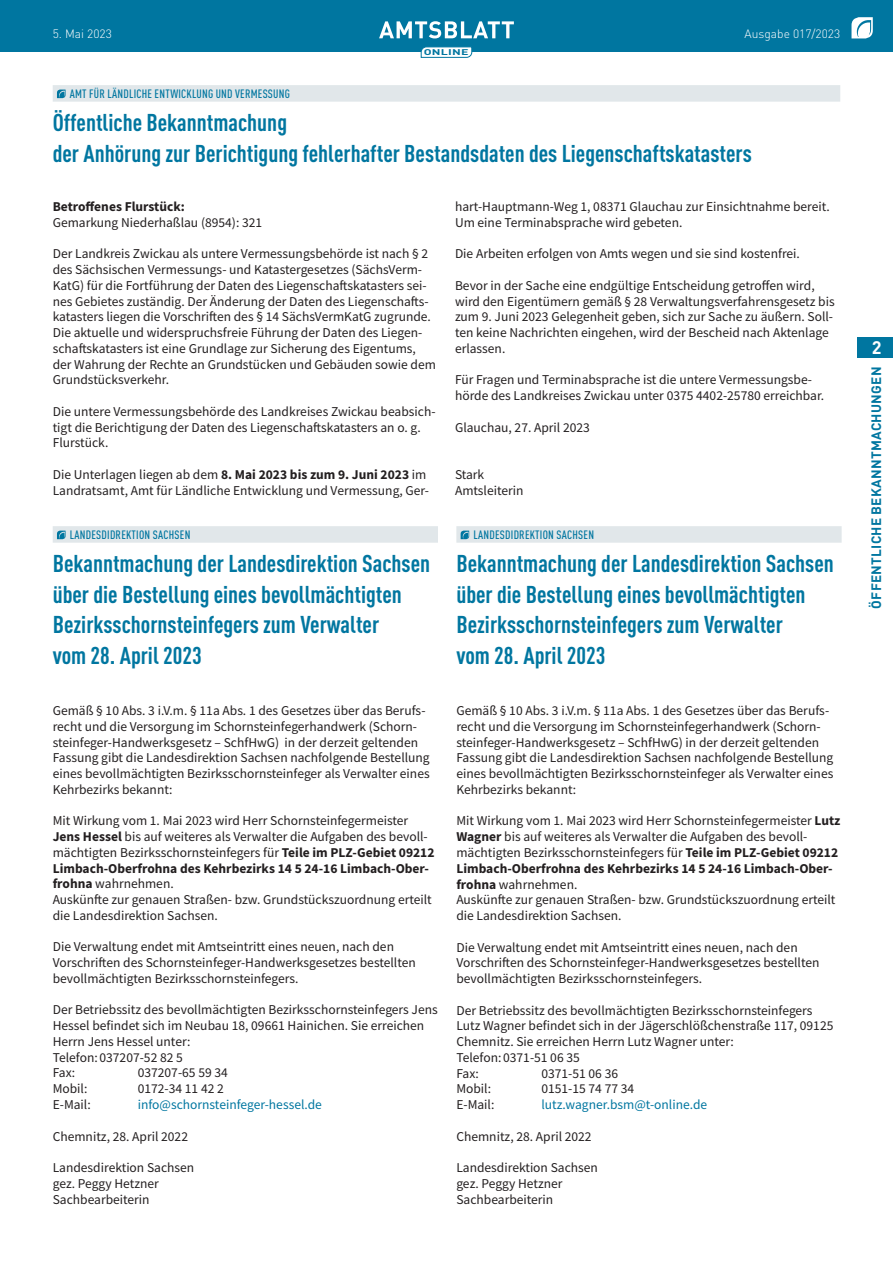
<style>
.page{position:relative;width:893px;height:1263px;background:#fff}
.page>*{position:absolute;margin:0;border:0;box-sizing:border-box;transform-origin:0 0}
.t1{font:700 condensed 24px/30.8px "DIN Pro";color:#0076a0}
.t2{font:700 18px "DIN Pro";color:#fff}
.t3{font:13.5px/15.8px "Source Sans Pro";color:#231f20}
.t4{font:13.5px "Source Sans Pro";color:#0076a0}
.t5{font:700 13.5px "DIN Pro";letter-spacing:.02em;color:#0076a0}
.t6{font:700 13.5px "Source Sans Pro";color:#231f20}
.t7{font:500 condensed 12px "DIN Pro";letter-spacing:.02em;color:#0076a0}
.t8{font:300 12px "DIN Pro";color:#fff}
.t9{font:700 8.25px "DIN Pro";letter-spacing:.02em;color:#0076a0;scale:1.5 1}
.s1{font-weight:700}
</style>
<div class="page">
<div style="left:53px;top:85px;width:787px;height:17px;background:#e1e7ea"></div>
<svg style="left:57px;top:90px;width:9px;height:8px"></svg>
<div style="left:53px;top:526px;width:385px;height:17px;background:#e1e7ea"></div>
<svg style="left:57px;top:531px;width:9px;height:8px"></svg>
<div style="left:456px;top:526px;width:386px;height:17px;background:#e1e7ea"></div>
<svg style="left:461px;top:531px;width:8px;height:8px"></svg>
<div style="left:0;top:0;width:893px;height:51px;background:#0076a0"></div>
<svg style="left:851px;top:17px;width:22px;height:21px"></svg>
<svg style="left:379px;top:21px;width:135px;height:17px"></svg>
<svg style="left:421px;top:47px;width:51px;height:11px"></svg>
<div style="left:857px;top:337px;width:36px;height:21px;background:#0076a0"></div>
<p class="t8" style="left:53px;top:25px;width:61px">5. Mai 2023</p>
<p class="t8" style="left:745px;top:25px;width:97px">Ausgabe 017/2023</p>
<p class="t9" style="left:424px;top:45px;width:31px">ONLINE</p>
<p class="t7" style="left:70px;top:85px;width:222px">AMT FÜR LÄNDLICHE ENTWICKLUNG UND VERMESSUNG</p>
<h1 class="t1" style="left:53px;top:105px;width:701px">Öffentliche Bekanntmachung<br>der Anhörung zur Berichtigung fehlerhafter Bestandsdaten des Liegenschaftskatasters</h1>
<p class="t6" style="left:53px;top:197px;width:134px">Betroffenes Flurstück:</p>
<p class="t3" style="left:53px;top:214px;width:211px">Gemarkung Niederhaßlau (8954): 321</p>
<p class="t3" style="left:53px;top:246px;width:385px">Der Landkreis Zwickau als untere Vermessungsbehörde ist nach § 2 des Sächsischen Vermessungs- und Katastergesetzes (SächsVerm-KatG) für die Fortführung der Daten des Liegenschaftskatasters sei&shy;nes Gebietes zuständig. Der Änderung der Daten des Liegenschafts&shy;katasters liegen die Vorschriften des § 14 SächsVermKatG zugrunde.<br>Die aktuelle und widerspruchsfreie Führung der Daten des Liegen&shy;schaftskatasters ist eine Grundlage zur Sicherung des Eigentums, der Wahrung der Rechte an Grundstücken und Gebäuden sowie dem Grundstücksverkehr.</p>
<p class="t3" style="left:53px;top:403px;width:384px">Die untere Vermessungsbehörde des Landkreises Zwickau beabsich&shy;tigt die Berichtigung der Daten des Liegenschaftskatasters an o. g.<br>Flurstück.</p>
<p class="t3" style="left:53px;top:466px;width:378px">Die Unterlagen liegen ab dem <span class="s1">8. Mai 2023 bis zum 9. Juni 2023</span> im<br>Landratsamt, Amt für Ländliche Entwicklung und Vermessung, Ger-</p>
<p class="t3" style="left:455px;top:199px;width:376px">hart-Hauptmann-Weg 1, 08371 Glauchau zur Einsichtnahme bereit.<br>Um eine Terminabsprache wird gebeten.</p>
<p class="t3" style="left:455px;top:246px;width:346px">Die Arbeiten erfolgen von Amts wegen und sie sind kostenfrei.</p>
<p class="t3" style="left:455px;top:277px;width:381px">Bevor in der Sache eine endgültige Entscheidung getroffen wird, wird den Eigentümern gemäß § 28 Verwaltungsverfahrensgesetz bis zum 9. Juni 2023 Gelegenheit geben, sich zur Sache zu äußern. Soll&shy;ten keine Nachrichten eingehen, wird der Bescheid nach Aktenlage erlassen.</p>
<p class="t3" style="left:455px;top:372px;width:371px">Für Fragen und Terminabsprache ist die untere Vermessungsbe&shy;hörde des Landkreises Zwickau unter 0375 4402-25780 erreichbar.</p>
<p class="t3" style="left:455px;top:419px;width:136px">Glauchau, 27. April 2023</p>
<p class="t3" style="left:455px;top:466px;width:70px">Stark<br>Amtsleiterin</p>
<p class="t7" style="left:70px;top:526px;width:122px">LANDESDIDREKTION SACHSEN</p>
<h1 class="t1" style="left:53px;top:546px;width:379px">Bekanntmachung der Landesdirektion Sachsen über die Bestellung eines bevollmächtigten Bezirksschornsteinfegers zum Verwalter<br>vom 28. April 2023</h1>
<p class="t3" style="left:53px;top:703px;width:379px">Gemäß § 10 Abs. 3 i.V.m. § 11a Abs. 1 des Gesetzes über das Berufs&shy;recht und die Versorgung im Schornsteinfegerhandwerk (Schorn&shy;steinfeger-Handwerksgesetz – SchfHwG) in der derzeit geltenden Fassung gibt die Landesdirektion Sachsen nachfolgende Bestellung eines bevollmächtigten Bezirksschornsteinfeger als Verwalter eines Kehrbezirks bekannt:</p>
<p class="t3" style="left:53px;top:813px;width:383px">Mit Wirkung vom 1. Mai 2023 wird Herr Schornsteinfegermeister <span class="s1">Jens Hessel</span> bis auf weiteres als Verwalter die Aufgaben des bevoll&shy;mächtigten Bezirksschornsteinfegers für <span class="s1">Teile im PLZ-Gebiet 09212<br>Limbach-Oberfrohna des Kehrbezirks 14 5 24-16 Limbach-Ober&shy;frohna</span> wahrnehmen.<br>Auskünfte zur genauen Straßen- bzw. Grundstückszuordnung erteilt die Landesdirektion Sachsen.</p>
<p class="t3" style="left:53px;top:939px;width:365px">Die Verwaltung endet mit Amtseintritt eines neuen, nach den<br>Vorschriften des Schornsteinfeger-Handwerksgesetzes bestellten bevollmächtigten Bezirksschornsteinfegers.</p>
<p class="t3" style="left:53px;top:1002px;width:387px">Der Betriebssitz des bevollmächtigten Bezirksschornsteinfegers Jens Hessel befindet sich im Neubau 18, 09661 Hainichen. Sie erreichen Herrn Jens Hessel unter:<br>Telefon: 037207-52 82 5<br>Fax:</p>
<p class="t3" style="left:138px;top:1065px;width:92px">037207-65 59 34</p>
<p class="t3" style="left:53px;top:1081px;width:36px">Mobil:</p>
<p class="t3" style="left:138px;top:1081px;width:88px">0172-34 11 42 2</p>
<p class="t3" style="left:53px;top:1096px;width:40px">E-Mail:</p>
<p class="t4" style="left:138px;top:1096px;width:186px">info@schornsteinfeger-hessel.de</p>
<p class="t3" style="left:53px;top:1128px;width:137px">Chemnitz, 28. April 2022</p>
<p class="t3" style="left:53px;top:1159px;width:143px">Landesdirektion Sachsen gez. Peggy Hetzner<br>Sachbearbeiterin</p>
<p class="t7" style="left:473px;top:526px;width:122px">LANDESDIDREKTION SACHSEN</p>
<h1 class="t1" style="left:456px;top:546px;width:379px">Bekanntmachung der Landesdirektion Sachsen über die Bestellung eines bevollmächtigten Bezirksschornsteinfegers zum Verwalter<br>vom 28. April 2023</h1>
<p class="t3" style="left:456px;top:703px;width:379px">Gemäß § 10 Abs. 3 i.V.m. § 11a Abs. 1 des Gesetzes über das Berufs&shy;recht und die Versorgung im Schornsteinfegerhandwerk (Schorn&shy;steinfeger-Handwerksgesetz – SchfHwG) in der derzeit geltenden Fassung gibt die Landesdirektion Sachsen nachfolgende Bestellung eines bevollmächtigten Bezirksschornsteinfeger als Verwalter eines Kehrbezirks bekannt:</p>
<p class="t3" style="left:456px;top:813px;width:386px">Mit Wirkung vom 1. Mai 2023 wird Herr Schornsteinfegermeister <span class="s1">Lutz Wagner</span> bis auf weiteres als Verwalter die Aufgaben des bevoll&shy;mächtigten Bezirksschornsteinfegers für <span class="s1">Teile im PLZ-Gebiet 09212<br>Limbach-Oberfrohna des Kehrbezirks 14 5 24-16 Limbach-Ober&shy;frohna</span> wahrnehmen.<br>Auskünfte zur genauen Straßen- bzw. Grundstückszuordnung erteilt die Landesdirektion Sachsen.</p>
<p class="t3" style="left:456px;top:939px;width:365px">Die Verwaltung endet mit Amtseintritt eines neuen, nach den<br>Vorschriften des Schornsteinfeger-Handwerksgesetzes bestellten bevollmächtigten Bezirksschornsteinfegers.</p>
<p class="t3" style="left:456px;top:1002px;width:379px">Der Betriebssitz des bevollmächtigten Bezirksschornsteinfegers Lutz Wagner befindet sich in der Jägerschlößchenstraße 117, 09125<br>Chemnitz. Sie erreichen Herrn Lutz Wagner unter:<br>Telefon: 0371-51 06 35<br>Fax:</p>
<p class="t3" style="left:541px;top:1065px;width:78px">0371-51 06 36</p>
<p class="t3" style="left:456px;top:1081px;width:36px">Mobil:</p>
<p class="t3" style="left:541px;top:1081px;width:94px">0151-15 74 77 34</p>
<p class="t3" style="left:456px;top:1096px;width:40px">E-Mail:</p>
<p class="t4" style="left:541px;top:1096px;width:167px">lutz.wagner.bsm@t-online.de</p>
<p class="t3" style="left:456px;top:1128px;width:137px">Chemnitz, 28. April 2022</p>
<p class="t3" style="left:456px;top:1159px;width:143px">Landesdirektion Sachsen gez. Peggy Hetzner<br>Sachbearbeiterin</p>
<h2 class="t2" style="left:872px;top:333px;width:11px">2</h2>
<p class="t5" style="left:865px;top:609px;width:243px;rotate:-90deg">ÖFFENTLICHE BEKANNTMACHUNGEN</p>
</div>
